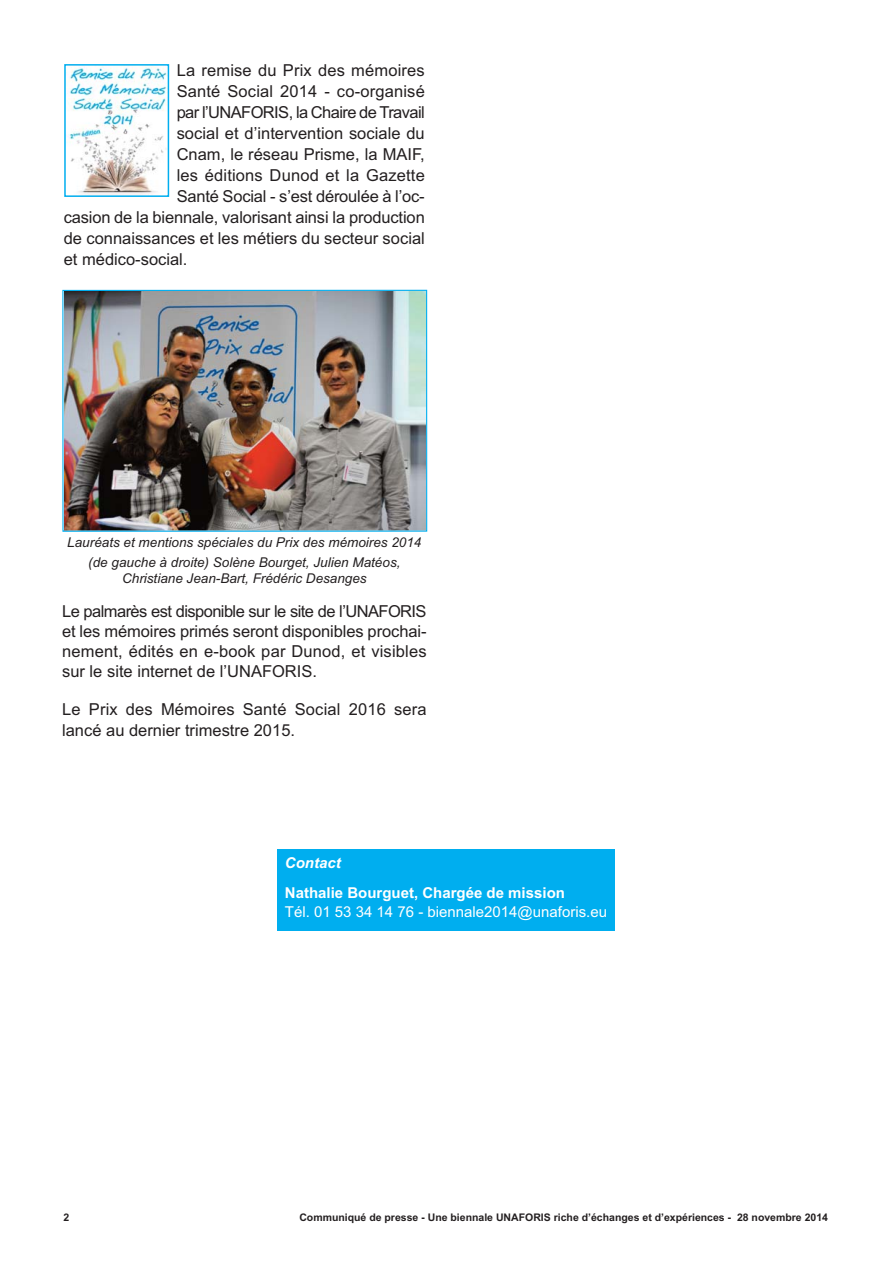
<style>
.page{position:relative;width:893px;height:1263px;background:#fff}
.page>*{position:absolute;margin:0;border:0;box-sizing:border-box;transform-origin:0 0}
.t1{font:16.5px/19.8px "Arial";color:#231f20;text-align:justify}
.t2{font:16.5px "Arial";letter-spacing:-.035em;color:#231f20}
.t3{font:15px "Arial";color:#fff}
.t4{font:700 15px "Arial";color:#fff}
.t5{font:italic 700 15px "Arial";color:#fff}
.t6{font:italic 13.5px/19.2px "Arial";color:#231f20;text-align:center}
.t7{font:700 10.5px "Arial";color:#231f20}
</style>
<div class="page">
<div style="left:277px;top:849px;width:338px;height:81px;background:#00aeef"></div>
<img style="left:68px;top:67px;width:98px;height:127px">
<div style="left:64px;top:64px;width:105px;height:133px;border:2px solid #00aeef"></div>
<img style="left:64px;top:292px;width:361px;height:238px">
<div style="left:62px;top:290px;width:365px;height:242px;border:1px solid #00aeef"></div>
<p class="t1" style="left:177px;top:62px;width:250px">La remise du Prix des mémoires</p>
<p class="t1" style="left:177px;top:83px;width:250px">Santé Social 2014 - co-organisé</p>
<p class="t2" style="left:177px;top:106px;width:250px">par l’UNAFORIS, la Chaire de Travail</p>
<p class="t1" style="left:177px;top:125px;width:250px">social et d’intervention sociale du</p>
<p class="t1" style="left:177px;top:146px;width:250px">Cnam, le réseau Prisme, la MAIF,</p>
<p class="t1" style="left:177px;top:167px;width:250px">les éditions Dunod et la Gazette</p>
<p class="t1" style="left:177px;top:188px;width:250px">Santé Social - s’est déroulée à l’oc-</p>
<p class="t1" style="left:64px;top:209px;width:363px">casion de la biennale, valorisant ainsi la production</p>
<p class="t1" style="left:64px;top:230px;width:363px">de connaissances et les métiers du secteur social</p>
<p class="t1" style="left:64px;top:251px;width:125px">et médico-social.</p>
<p class="t6" style="left:67px;top:534px;width:356px">Lauréats et mentions spéciales du Prix des mémoires 2014 (de gauche à droite) Solène Bourget, Julien Matéos,</p>
<p class="t6" style="left:122px;top:570px;width:246px">Christiane Jean-Bart, Frédéric Desanges</p>
<p class="t1" style="left:62px;top:603px;width:366px">Le palmarès est disponible sur le site de l’UNAFORIS et les mémoires primés seront disponibles prochai&shy;nement, édités en e-book par Dunod, et visibles sur le site internet de l’UNAFORIS.</p>
<p class="t1" style="left:62px;top:701px;width:366px;line-height:21px">Le Prix des Mémoires Santé Social 2016 sera lancé au dernier trimestre 2015.</p>
<p class="t5" style="left:285px;top:854px;width:57px">Contact</p>
<p class="t4" style="left:285px;top:887px;width:282px">Nathalie Bourguet, Chargée de mission</p>
<p class="t3" style="left:285px;top:906px;width:324px">Tél. 01 53 34 14 76 - biennale2014@unaforis.eu</p>
<p class="t7" style="left:63px;top:1213px;width:7px">2</p>
<p class="t7" style="left:299px;top:1213px;width:530px">Communiqué de presse - Une biennale UNAFORIS riche d’échanges et d’expériences - 28 novembre 2014</p>
</div>
